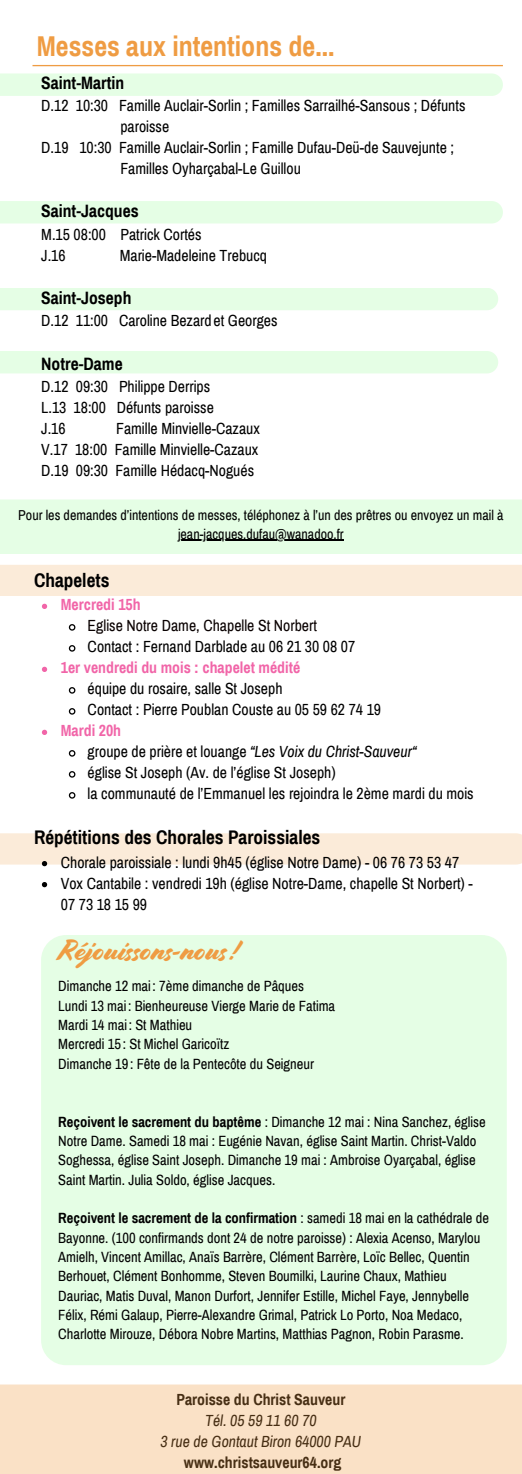
<style>
.page{position:relative;width:522px;height:1474px;background:#fff}
.page>*{position:absolute;margin:0;border:0;box-sizing:border-box;transform-origin:0 0}
.t1{font:29.05px "Cortado";color:#ef9c43}
.t2{font:700 28px "Archivo Narrow";color:#ef9c43}
.t3{font:700 19.25px "Archivo Narrow";color:#000}
.t4{font:700 17.5px "Archivo Narrow";color:#000}
.t5{font:15.75px/21px "Archivo Narrow";color:#000}
.t6{font:700 15.75px/21px "Archivo Narrow";color:#000;text-align:center}
.t7{font:700 15.75px "Archivo Narrow";color:#f165a8}
.t8{font:italic 15.75px "Archivo Narrow";color:#000}
.t9{font:15.75px "Archivo Narrow";color:#090000}
.t10{font:14.53px/19.2px "Archivo Narrow";color:#000}
.t11{font:14px/18.7px "Archivo Narrow";color:#000;text-align:center}
.s1{font-style:normal}
.s2{font-weight:700}
.s3{font-weight:400;font-style:italic}
</style>
<div class="page">
<div style="left:0;top:565px;width:521px;height:31px;background:#fbebd9"></div>
<svg style="left:42px;top:604px;width:5px;height:5px"></svg>
<svg style="left:68px;top:624px;width:8px;height:7px"></svg>
<svg style="left:68px;top:645px;width:8px;height:7px"></svg>
<svg style="left:42px;top:667px;width:5px;height:5px"></svg>
<svg style="left:68px;top:687px;width:8px;height:7px"></svg>
<svg style="left:68px;top:708px;width:8px;height:7px"></svg>
<svg style="left:42px;top:730px;width:5px;height:5px"></svg>
<svg style="left:68px;top:750px;width:8px;height:7px"></svg>
<svg style="left:68px;top:771px;width:8px;height:7px"></svg>
<svg style="left:68px;top:792px;width:8px;height:7px"></svg>
<svg style="left:0;top:833px;width:521px;height:33px;background:#faebda"></svg>
<svg style="left:42px;top:882px;width:5px;height:5px"></svg>
<div style="left:0;top:1384px;width:521px;height:90px;background:#fae1c6"></div>
<hr style="left:32px;top:65px;width:470px;height:1px;background:#ef9c43">
<div style="left:41px;top:935px;width:465px;height:430px;background:#e5fee5"></div>
<div style="left:0;top:73px;width:502px;height:23px;background:#e5fee5"></div>
<div style="left:0;top:201px;width:502px;height:22px;background:#e5fee5"></div>
<div style="left:0;top:351px;width:497px;height:22px;background:#e5fee5"></div>
<div style="left:0;top:288px;width:497px;height:22px;background:#e5fee5"></div>
<div style="left:0;top:499px;width:521px;height:55px;background:#e5fee5"></div>
<hr style="left:178px;top:540px;width:165px;height:1px;background:#000">
<p class="t2" style="left:37px;top:31px;width:299px">Messes aux intentions de...</p>
<h4 class="t4" style="left:41px;top:73px;width:84px">Saint-Martin</h4>
<h4 class="t5" style="left:41px;top:95px;width:425px">D.12 10:30 Famille Auclair-Sorlin ; Familles Sarrailhé-Sansous ; Défunts</h4>
<h4 class="t5" style="left:120px;top:116px;width:50px">paroisse</h4>
<h4 class="t5" style="left:41px;top:137px;width:414px">D.19 10:30 Famille Auclair-Sorlin ; Famille Dufau-Deü-de Sauvejunte ;</h4>
<h4 class="t5" style="left:120px;top:158px;width:182px">Familles Oyharçabal-Le Guillou</h4>
<h2 class="t4" style="left:41px;top:202px;width:99px">Saint-Jacques</h2>
<h2 class="t5" style="left:41px;top:224px;width:162px">M.15 08:00 Patrick Cortés<br>J.16</h2>
<h2 class="t5" style="left:119px;top:245px;width:149px">Marie-Madeleine Trebucq</h2>
<h4 class="t4" style="left:41px;top:289px;width:92px">Saint-Joseph</h4>
<h4 class="t5" style="left:41px;top:311px;width:237px">D.12 11:00 Caroline Bezard et Georges</h4>
<h4 class="t4" style="left:41px;top:354px;width:83px">Notre-Dame</h4>
<h4 class="t5" style="left:41px;top:376px;width:174px">D.12 09:30 Philippe Derrips<br>L.13 18:00 Défunts paroisse<br>J.16</h4>
<h4 class="t5" style="left:41px;top:418px;width:220px;text-align:justify;text-indent:75px">Famille Minvielle-Cazaux V.17 18:00 Famille Minvielle-Cazaux D.19</h4>
<h4 class="t5" style="left:76px;top:460px;width:180px">09:30 Famille Hédacq-Nogués</h4>
<h4 class="t11" style="left:18px;top:506px;width:486px">Pour les demandes d’intentions de messes, téléphonez à l’un des prêtres ou envoyez un mail à jean-jacques.dufau@wanadoo.fr</h4>
<h1 class="t3" style="left:34px;top:570px;width:77px">Chapelets</h1>
<h4 class="t7" style="left:61px;top:596px;width:81px">Mercredi 15h</h4>
<h4 class="t9" style="left:87px;top:617px;width:230px">Eglise Notre Dame, Chapelle St Norbert</h4>
<h4 class="t5" style="left:87px;top:637px;width:269px">Contact : Fernand Darblade au 06 21 30 08 07</h4>
<h4 class="t7" style="left:61px;top:659px;width:241px">1er vendredi du mois : chapelet médité</h4>
<p class="t5" style="left:87px;top:679px;width:196px">équipe du rosaire, salle St Joseph</p>
<p class="t5" style="left:87px;top:700px;width:294px">Contact : Pierre Poublan Couste au 05 59 62 74 19</p>
<h3 class="t7" style="left:61px;top:722px;width:62px">Mardi 20h</h3>
<p class="t8" style="left:87px;top:743px;width:330px"><span class="s1">groupe de prière et louange</span> “Les Voix du Christ-Sauveur“</p>
<p class="t5" style="left:87px;top:763px;width:249px">église St Joseph (Av. de l’église St Joseph)</p>
<p class="t5" style="left:87px;top:784px;width:387px">la communauté de l’Emmanuel les rejoindra le 2ème mardi du mois</p>
<p class="t3" style="left:34px;top:827px;width:287px">Répétitions des Chorales Paroissiales</p>
<p class="t5" style="left:61px;top:852px;width:399px">Chorale paroissiale : lundi 9h45 (église Notre Dame) - 06 76 73 53 47</p>
<p class="t5" style="left:61px;top:873px;width:413px">Vox Cantabile : vendredi 19h (église Notre-Dame, chapelle St Norbert) -<br>07 73 18 15 99</p>
<p class="t1" style="left:58px;top:932px;width:181px">Réjouissons-nous !</p>
<p class="t10" style="left:58px;top:977px;width:278px">Dimanche 12 mai : 7ème dimanche de Pâques Lundi 13 mai : Bienheureuse Vierge Marie de Fatima Mardi 14 mai : St Mathieu<br>Mercredi 15 : St Michel Garicoïtz<br>Dimanche 19 : Fête de la Pentecôte du Seigneur</p>
<p class="t10" style="left:58px;top:1112px;width:428px"><span class="s2">Reçoivent le sacrement du baptême</span> : Dimanche 12 mai : Nina Sanchez, église Notre Dame. Samedi 18 mai : Eugénie Navan, église Saint Martin. Christ-Valdo Soghessa, église Saint Joseph. Dimanche 19 mai : Ambroise Oyarçabal, église Saint Martin. Julia Soldo, église Jacques.</p>
<h3 class="t10" style="left:58px;top:1209px;width:432px"><span class="s2">Reçoivent le sacrement de la confirmation</span> : samedi 18 mai en la cathédrale de Bayonne. (100 confirmands dont 24 de notre paroisse) : Alexia Acenso, Marylou Amielh, Vincent Amillac, Anaïs Barrère, Clément Barrère, Loïc Bellec, Quentin Berhouet, Clément Bonhomme, Steven Boumilki, Laurine Chaux, Mathieu Dauriac, Matis Duval, Manon Durfort, Jennifer Estille, Michel Faye, Jennybelle Félix, Rémi Galaup, Pierre-Alexandre Grimal, Patrick Lo Porto, Noa Medaco, Charlotte Mirouze, Débora Nobre Martins, Matthias Pagnon, Robin Parasme.</h3>
<p class="t6" style="left:160px;top:1389px;width:202px">Paroisse du Christ Sauveur<br><span class="s3">Tél. 05 59 11 60 70<br>3 rue de Gontaut Biron 64000 PAU </span>www.christsauveur64.org</p>
</div>
